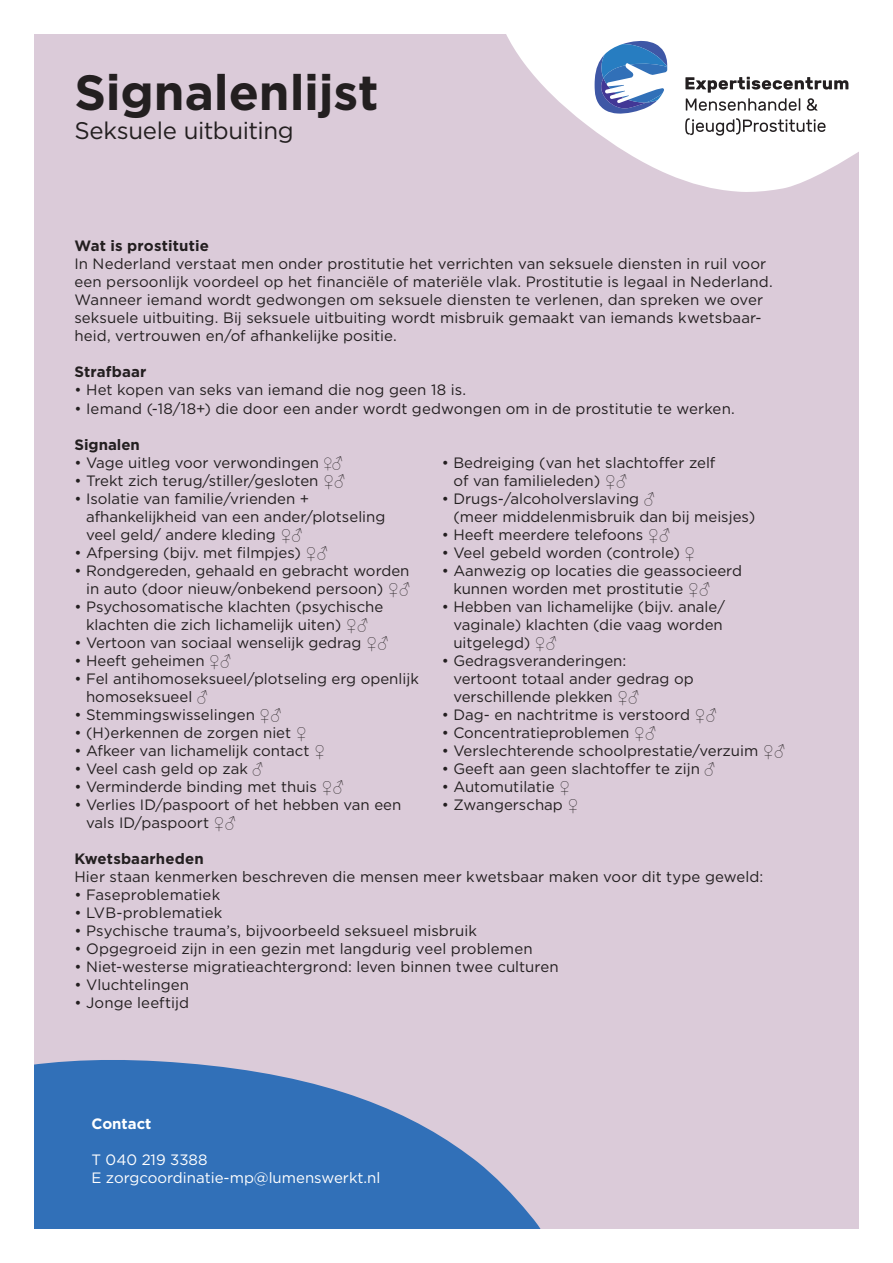
<style>
.page{position:relative;width:893px;height:1263px;background:#fff}
.page>*{position:absolute;margin:0;border:0;box-sizing:border-box;transform-origin:0 0}
.t1{font:700 49.5px "Gotham";letter-spacing:-.005em;color:#231f20}
.t2{font:24px "Gotham";letter-spacing:-.015em;color:#231f20}
.t3{font:15px/18px "Gotham";color:#231f20}
.t4{font:700 15px "Gotham";letter-spacing:.01em;color:#231f20}
.t5{font:15px/18px "Gotham";color:#fff}
.t6{font:700 15px "Gotham";color:#fff}
.s1{font-family:"Arial";font-weight:900}
.s2{font-family:"Arial";font-weight:700}
</style>
<div class="page">
<div style="left:34px;top:34px;width:825px;height:1195px;background:#dbcbd9"></div>
<svg style="left:34px;top:1060px;width:507px;height:169px;fill:#3170b8"></svg>
<svg style="left:506px;top:34px;width:353px;height:158px;fill:#fff"></svg>
<svg style="left:685px;top:77px;width:163px;height:34px;background:#c4c2c3"></svg>
<svg style="left:595px;top:41px;width:72px;height:73px;background:#86a5d1"></svg>
<svg style="left:685px;top:118px;width:141px;height:18px;background:#cbcaca"></svg>
<h1 class="t1" style="left:74px;top:60px;width:306px">Signalenlijst</h1>
<h2 class="t2" style="left:74px;top:115px;width:221px">Seksuele uitbuiting</h2>
<p class="t4" style="left:74px;top:235px;width:136px">Wat is prostitutie</p>
<p class="t3" style="left:74px;top:254px;width:700px">In Nederland verstaat men onder prostitutie het verrichten van seksuele diensten in ruil voor een persoonlijk voordeel op het financiële of materiële vlak. Prostitutie is legaal in Nederland.<br>Wanneer iemand wordt gedwongen om seksuele diensten te verlenen, dan spreken we over seksuele uitbuiting. Bij seksuele uitbuiting wordt misbruik gemaakt van iemands kwetsbaar&shy;heid, vertrouwen en/of afhankelijke positie.</p>
<p class="t4" style="left:74px;top:361px;width:74px">Strafbaar</p>
<p class="t3" style="left:74px;top:380px;width:393px">• Het kopen van seks van iemand die nog geen 18 is.</p>
<p class="t3" style="left:74px;top:399px;width:662px">• Iemand (-18/18+) die door een ander wordt gedwongen om in de prostitutie te werken.</p>
<p class="t4" style="left:74px;top:434px;width:67px">Signalen</p>
<p class="t3" style="left:74px;top:453px;width:270px">• Vage uitleg voor verwondingen <span class="s1">♀</span><span class="s2">♂</span></p>
<p class="t3" style="left:74px;top:471px;width:273px">• Trekt zich terug/stiller/gesloten <span class="s2">♀♂</span></p>
<p class="t3" style="left:86px;top:489px;width:301px;text-indent:-12px">• Isolatie van familie/vrienden + afhankelijkheid van een ander/plotseling veel geld/ andere kleding <span class="s2">♀♂</span></p>
<p class="t3" style="left:74px;top:543px;width:255px">• Afpersing (bijv. met filmpjes) <span class="s2">♀♂</span></p>
<p class="t3" style="left:74px;top:561px;width:338px;text-align:right">• Rondgereden, gehaald en gebracht worden in auto (door nieuw/onbekend persoon) <span class="s2">♀♂</span></p>
<p class="t3" style="left:74px;top:597px;width:310px;text-align:center">• Psychosomatische klachten (psychische klachten die zich lichamelijk uiten) <span class="s2">♀♂</span></p>
<p class="t3" style="left:74px;top:633px;width:316px">• Vertoon van sociaal wenselijk gedrag <span class="s2">♀♂</span></p>
<p class="t3" style="left:74px;top:651px;width:158px">• Heeft geheimen <span class="s2">♀♂</span></p>
<p class="t3" style="left:86px;top:669px;width:334px;text-indent:-12px">• Fel antihomoseksueel/plotseling erg openlijk homoseksueel <span class="s2">♂</span></p>
<p class="t3" style="left:74px;top:705px;width:209px">• Stemmingswisselingen <span class="s2">♀♂</span></p>
<p class="t3" style="left:74px;top:723px;width:234px">• (H)erkennen de zorgen niet <span class="s2">♀</span></p>
<p class="t3" style="left:74px;top:741px;width:252px">• Afkeer van lichamelijk contact <span class="s2">♀</span></p>
<p class="t3" style="left:74px;top:759px;width:190px">• Veel cash geld op zak <span class="s2">♂</span></p>
<p class="t3" style="left:74px;top:777px;width:271px">• Verminderde binding met thuis <span class="s2">♀♂</span></p>
<p class="t3" style="left:86px;top:795px;width:317px;text-indent:-12px">• Verlies ID/paspoort of het hebben van een vals ID/paspoort <span class="s2">♀♂</span></p>
<p class="t3" style="left:453px;top:453px;width:264px;text-indent:-12px">• Bedreiging (van het slachtoffer zelf of van familieleden) <span class="s2">♀♂</span></p>
<p class="t3" style="left:453px;top:489px;width:303px;text-indent:-12px">• Drugs-/alcoholverslaving <span class="s2">♂<br></span>(meer middelenmisbruik dan bij meisjes)</p>
<p class="t3" style="left:442px;top:525px;width:230px">• Heeft meerdere telefoons <span class="s2">♀♂</span></p>
<p class="t3" style="left:442px;top:543px;width:255px">• Veel gebeld worden (controle) <span class="s2">♀</span></p>
<p class="t3" style="left:453px;top:561px;width:290px;text-indent:-12px">• Aanwezig op locaties die geassocieerd kunnen worden met prostitutie <span class="s2">♀♂</span></p>
<p class="t3" style="left:453px;top:597px;width:273px;text-indent:-12px">• Hebben van lichamelijke (bijv. anale/ vaginale) klachten (die vaag worden uitgelegd) <span class="s2">♀♂</span></p>
<p class="t3" style="left:453px;top:651px;width:242px;text-indent:-12px">• Gedragsveranderingen: vertoont totaal ander gedrag op verschillende plekken <span class="s2">♀♂</span></p>
<p class="t3" style="left:442px;top:705px;width:277px">• Dag- en nachtritme is verstoord <span class="s2">♀♂</span></p>
<p class="t3" style="left:442px;top:723px;width:216px">• Concentratieproblemen <span class="s2">♀♂</span></p>
<p class="t3" style="left:442px;top:741px;width:345px">• Verslechterende schoolprestatie/verzuim <span class="s2">♀♂</span></p>
<p class="t3" style="left:442px;top:759px;width:275px">• Geeft aan geen slachtoffer te zijn <span class="s2">♂</span></p>
<p class="t3" style="left:442px;top:777px;width:130px">• Automutilatie <span class="s2">♀</span></p>
<p class="t3" style="left:442px;top:795px;width:138px">• Zwangerschap <span class="s2">♀</span></p>
<p class="t4" style="left:74px;top:849px;width:131px">Kwetsbaarheden</p>
<p class="t3" style="left:74px;top:867px;width:690px">Hier staan kenmerken beschreven die mensen meer kwetsbaar maken voor dit type geweld:</p>
<p class="t3" style="left:74px;top:885px;width:147px">• Faseproblematiek</p>
<p class="t3" style="left:74px;top:903px;width:149px">• LVB-problematiek</p>
<p class="t3" style="left:74px;top:921px;width:404px">• Psychische trauma’s, bijvoorbeeld seksueel misbruik</p>
<p class="t3" style="left:74px;top:939px;width:460px">• Opgegroeid zijn in een gezin met langdurig veel problemen</p>
<p class="t3" style="left:74px;top:957px;width:486px">• Niet-westerse migratieachtergrond: leven binnen twee culturen</p>
<p class="t3" style="left:74px;top:975px;width:116px">• Vluchtelingen</p>
<p class="t3" style="left:74px;top:993px;width:116px">• Jonge leeftijd</p>
<p class="t6" style="left:91px;top:1113px;width:62px">Contact</p>
<p class="t5" style="left:91px;top:1150px;width:290px">T 040 219 3388<br>E zorgcoordinatie-mp@lumenswerkt.nl</p>
</div>
